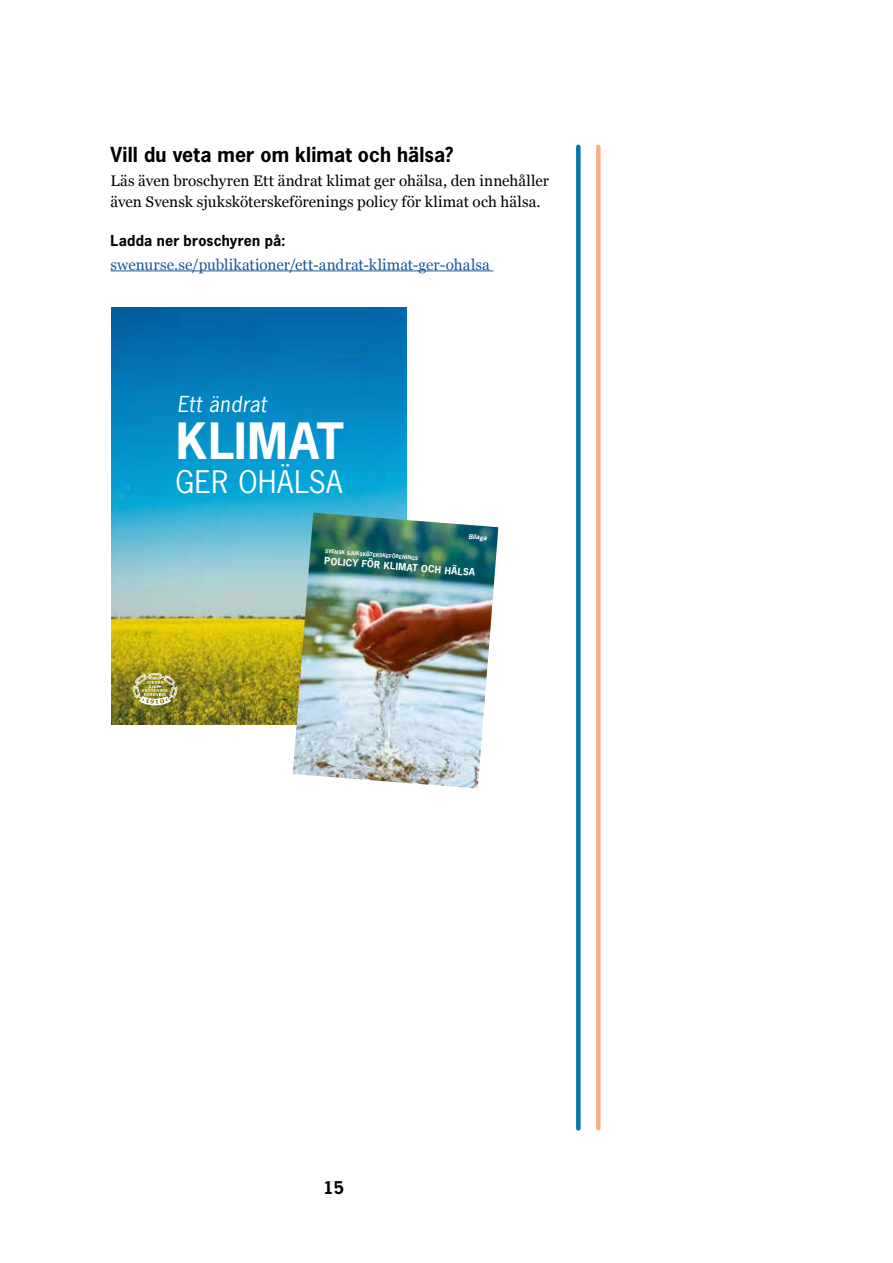
<style>
.page{position:relative;width:893px;height:1263px;background:#fff}
.page>*{position:absolute;margin:0;border:0;box-sizing:border-box;transform-origin:0 0}
.t1{font:700 47.1px "News Gothic Std";letter-spacing:.02em;color:#fff}
.t2{font:29.25px "News Gothic Std";letter-spacing:.02em;color:#fff}
.t3{font:italic 20.7px "News Gothic Std";letter-spacing:.03em;color:#fff}
.t4{font:700 19.5px "News Gothic Std";letter-spacing:.005em;color:#000}
.t5{font:700 16.5px "News Gothic Std";color:#000}
.t6{font:15.3px/21px "Georgia";letter-spacing:.005em;color:#000}
.t7{font:15.3px "Georgia";letter-spacing:.005em;color:#1b5899}
.t8{font:700 14.25px "News Gothic Std";letter-spacing:.015em;color:#000}
.t9{font:700 9.3px "News Gothic Std";color:#fff}
.t10{font:italic 700 6.3px "News Gothic Std";color:#fff}
.t11{font:700 4.95px "News Gothic Std";color:#fff}
</style>
<div class="page">
<div style="left:596px;top:147px;width:5px;height:981px;background:#f7af88"></div>
<div style="left:576px;top:147px;width:5px;height:981px;background:#0077a6"></div>
<img style="left:111px;top:307px;width:295px;height:418px">
<svg style="left:133px;top:673px;width:44px;height:32px"></svg>
<img style="left:293px;top:513px;width:205px;height:275px">
<hr style="left:111px;top:271px;width:382px;height:1px;background:#1b5899">
<p class="t4" style="left:111px;top:141px;width:344px">Vill du veta mer om klimat och hälsa?</p>
<p class="t6" style="left:111px;top:169px;width:440px">Läs även broschyren Ett ändrat klimat ger ohälsa, den innehåller även Svensk sjuksköterskeförenings policy för klimat och hälsa.</p>
<p class="t8" style="left:111px;top:231px;width:177px">Ladda ner broschyren på:</p>
<p class="t7" style="left:111px;top:253px;width:381px">swenurse.se/publikationer/ett-andrat-klimat-ger-ohalsa</p>
<h3 class="t3" style="left:178px;top:391px;width:91px">Ett ändrat</h3>
<h1 class="t1" style="left:176px;top:410px;width:169px">KLIMAT</h1>
<h2 class="t2" style="left:176px;top:463px;width:168px">GER OHÄLSA</h2>
<p class="t10" style="left:469px;top:532px;width:20px;rotate:5deg">Bilaga</p>
<p class="t11" style="left:326px;top:547px;width:94px;rotate:5deg">SVENSK SJUKSKÖTERSKEFÖRENINGS</p>
<p class="t9" style="left:325px;top:554px;width:152px;rotate:5deg">POLICY FÖR KLIMAT OCH HÄLSA</p>
<p class="t5" style="left:324px;top:1177px;width:22px">15</p>
</div>
